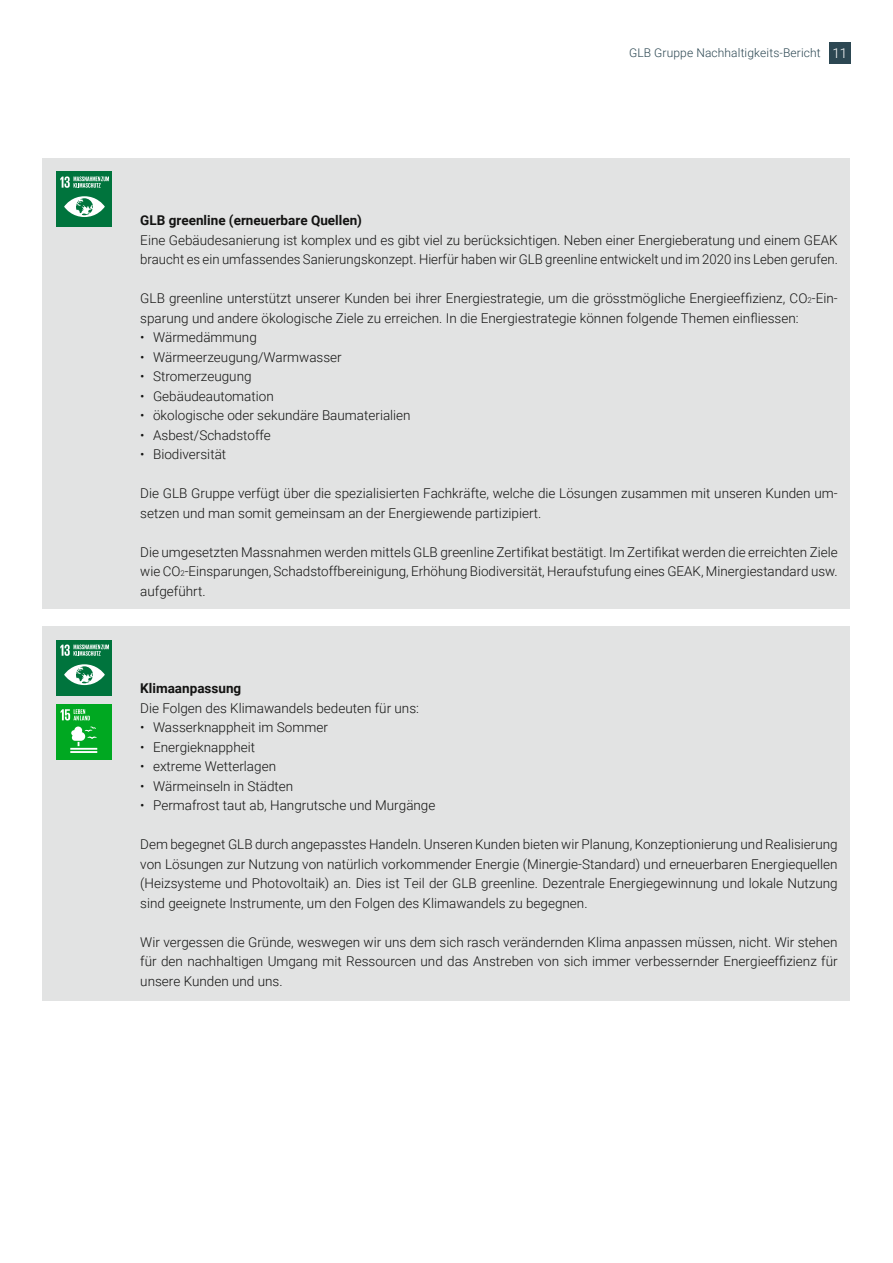
<style>
.page{position:relative;width:893px;height:1263px;background:#fff}
.page>*{position:absolute;margin:0;border:0;box-sizing:border-box;transform-origin:0 0}
.t1{font:300 13.5px/19.5px "Roboto";color:#131312;text-align:justify}
.t2{font:700 13.5px "Roboto";color:#131312}
.t3{font:300 12px "Roboto";letter-spacing:.01em;color:#2c4752}
.s1{font-size:13.5px;color:#fff}
.s2{font-size:7.8px}
</style>
<div class="page">
<div style="left:829px;top:43px;width:21px;height:21px;background:#2c4752"></div>
<div style="left:43px;top:626px;width:807px;height:374px;background:#e2e3e3"></div>
<div style="left:57px;top:640px;width:55px;height:55px;background:#00743d"></div>
<svg style="left:64px;top:664px;width:41px;height:21px"></svg>
<svg style="left:60px;top:644px;width:49px;height:12px"></svg>
<div style="left:57px;top:705px;width:55px;height:55px;background:#00a821"></div>
<hr style="left:70px;top:748px;width:27px;height:2px;background:#fff">
<hr style="left:70px;top:751px;width:27px;height:2px;background:#fff">
<svg style="left:71px;top:726px;width:26px;height:20px"></svg>
<svg style="left:61px;top:709px;width:29px;height:11px"></svg>
<div style="left:43px;top:158px;width:807px;height:451px;background:#e2e3e3"></div>
<div style="left:57px;top:172px;width:55px;height:55px;background:#00743d"></div>
<svg style="left:64px;top:196px;width:41px;height:21px"></svg>
<svg style="left:60px;top:176px;width:49px;height:12px"></svg>
<p class="t3" style="left:629px;top:45px;width:220px">GLB Gruppe Nachhaltigkeits-Bericht <span class="s1">11</span></p>
<p class="t2" style="left:140px;top:211px;width:223px">GLB greenline (erneuerbare Quellen)</p>
<p class="t1" style="left:140px;top:230px;width:699px">Eine Gebäudesanierung ist komplex und es gibt viel zu berücksichtigen. Neben einer Energieberatung und einem GEAK braucht es ein umfassendes Sanierungskonzept. Hierfür haben wir GLB greenline entwickelt und im 2020 ins Leben gerufen.</p>
<p class="t1" style="left:140px;top:288px;width:699px">GLB greenline unterstützt unserer Kunden bei ihrer Energiestrategie, um die grösstmögliche Energieeffizienz, CO<span class="s2">2</span>-Ein&shy;sparung und andere ökologische Ziele zu erreichen. In die Energiestrategie können folgende Themen einfliessen:</p>
<p class="t1" style="left:140px;top:327px;width:118px">• Wärmedämmung</p>
<p class="t1" style="left:140px;top:346px;width:203px">• Wärmeerzeugung/Warmwasser</p>
<p class="t1" style="left:140px;top:366px;width:113px">• Stromerzeugung</p>
<p class="t1" style="left:140px;top:385px;width:135px">• Gebäudeautomation</p>
<p class="t1" style="left:140px;top:405px;width:272px">• ökologische oder sekundäre Baumaterialien</p>
<p class="t1" style="left:140px;top:424px;width:132px">• Asbest/Schadstoffe</p>
<p class="t1" style="left:140px;top:444px;width:87px">• Biodiversität</p>
<p class="t1" style="left:140px;top:483px;width:699px">Die GLB Gruppe verfügt über die spezialisierten Fachkräfte, welche die Lösungen zusammen mit unseren Kunden um&shy;setzen und man somit gemeinsam an der Energiewende partizipiert.</p>
<p class="t1" style="left:140px;top:542px;width:699px">Die umgesetzten Massnahmen werden mittels GLB greenline Zertifikat bestätigt. Im Zertifikat werden die erreichten Ziele wie CO<span class="s2">2</span>-Einsparungen, Schadstoffbereinigung, Erhöhung Biodiversität, Heraufstufung eines GEAK, Minergiestandard usw. aufgeführt.</p>
<p class="t2" style="left:140px;top:679px;width:102px">Klimaanpassung</p>
<p class="t1" style="left:140px;top:698px;width:280px">Die Folgen des Klimawandels bedeuten für uns:</p>
<p class="t1" style="left:140px;top:717px;width:189px">• Wasserknappheit im Sommer</p>
<p class="t1" style="left:140px;top:736px;width:116px">• Energieknappheit</p>
<p class="t1" style="left:140px;top:756px;width:137px">• extreme Wetterlagen</p>
<p class="t1" style="left:140px;top:775px;width:155px">• Wärmeinseln in Städten</p>
<p class="t1" style="left:140px;top:795px;width:297px">• Permafrost taut ab, Hangrutsche und Murgänge</p>
<p class="t1" style="left:140px;top:834px;width:699px">Dem begegnet GLB durch angepasstes Handeln. Unseren Kunden bieten wir Planung, Konzeptionierung und Realisierung von Lösungen zur Nutzung von natürlich vorkommender Energie (Minergie-Standard) und erneuerbaren Energiequellen (Heizsysteme und Photovoltaik) an. Dies ist Teil der GLB greenline. Dezentrale Energiegewinnung und lokale Nutzung sind geeignete Instrumente, um den Folgen des Klimawandels zu begegnen.</p>
<p class="t1" style="left:140px;top:932px;width:699px">Wir vergessen die Gründe, weswegen wir uns dem sich rasch verändernden Klima anpassen müssen, nicht. Wir stehen für den nachhaltigen Umgang mit Ressourcen und das Anstreben von sich immer verbessernder Energieeffizienz für unsere Kunden und uns.</p>
</div>
